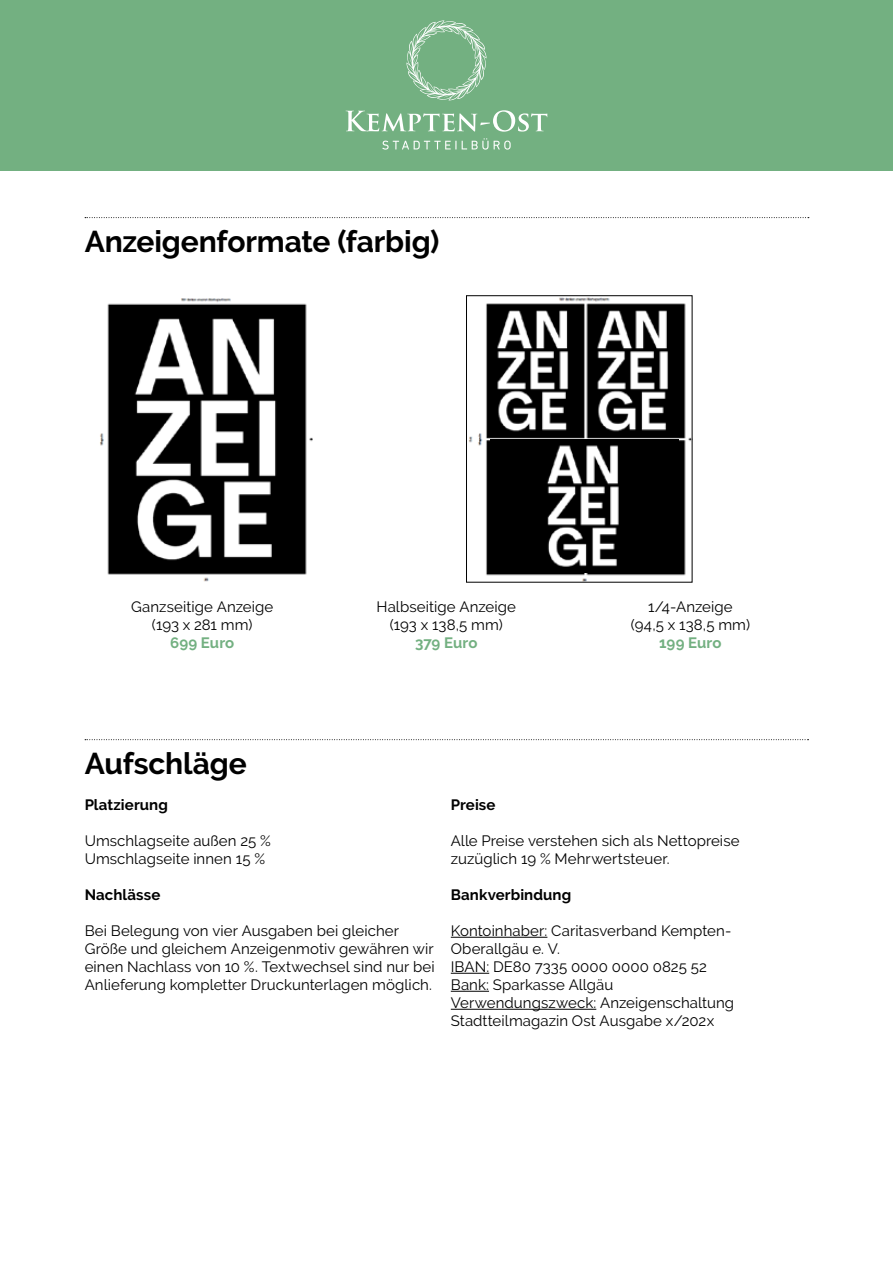
<style>
.page{position:relative;width:893px;height:1263px;background:#fff}
.page>*{position:absolute;margin:0;border:0;box-sizing:border-box;transform-origin:0 0}
.Subheadline{font:700 30px "Raleway";letter-spacing:-.005em;color:#000}
.Fließtext{font:15px/18px "Raleway";letter-spacing:.005em;color:#000}
.t1{font:700 15px "Raleway";letter-spacing:.005em;color:#000}
.Fließtext-2{font:700 15px "Raleway";letter-spacing:.005em;color:#73b081}
</style>
<div class="page">
<div style="left:0;top:0;width:893px;height:170px;background:#73b081"></div>
<svg style="left:346px;top:110px;width:201px;height:22px"></svg>
<svg style="left:382px;top:138px;width:129px;height:12px"></svg>
<svg style="left:406px;top:20px;width:81px;height:81px"></svg>
<svg style="left:85px;top:217px;width:724px;height:1px"></svg>
<img style="left:468px;top:298px;width:222px;height:282px">
<div style="left:491px;top:440px;width:188px;height:133px;background:#000"></div>
<img style="left:547px;top:445px;width:72px;height:122px">
<img style="left:100px;top:298px;width:213px;height:284px">
<svg style="left:85px;top:739px;width:723px;height:1px"></svg>
<hr style="left:451px;top:937px;width:96px;height:1px;background:#000">
<hr style="left:451px;top:973px;width:38px;height:1px;background:#000">
<hr style="left:451px;top:991px;width:38px;height:1px;background:#000">
<hr style="left:451px;top:1009px;width:145px;height:1px;background:#000">
<p class="Subheadline" style="left:85px;top:224px;width:356px">Anzeigenformate (farbig)</p>
<p class="Fließtext" style="left:131px;top:598px;width:144px">Ganzseitige Anzeige</p>
<p class="Fließtext" style="left:152px;top:616px;width:102px">(193 x 281 mm)</p>
<p class="Fließtext-2" style="left:170px;top:634px;width:66px">699 Euro</p>
<p class="Fließtext" style="left:377px;top:598px;width:141px">Halbseitige Anzeige</p>
<p class="Fließtext" style="left:390px;top:616px;width:114px">(193 x 138,5 mm)</p>
<p class="Fließtext-2" style="left:415px;top:634px;width:64px">379 Euro</p>
<p class="Fließtext" style="left:648px;top:598px;width:86px">1/4-Anzeige</p>
<p class="Fließtext" style="left:631px;top:616px;width:121px">(94,5 x 138,5 mm)</p>
<p class="Fließtext-2" style="left:659px;top:634px;width:64px">199 Euro</p>
<p class="Subheadline" style="left:85px;top:746px;width:164px">Aufschläge</p>
<h1 class="t1" style="left:85px;top:796px;width:85px">Platzierung</h1>
<p class="Fließtext" style="left:85px;top:832px;width:188px">Umschlagseite außen 25 %</p>
<p class="Fließtext" style="left:85px;top:850px;width:182px">Umschlagseite innen 15 %</p>
<h1 class="t1" style="left:85px;top:886px;width:77px">Nachlässe</h1>
<p class="Fließtext" style="left:85px;top:922px;width:352px">Bei Belegung von vier Ausgaben bei gleicher Größe und gleichem Anzeigenmotiv gewähren wir einen Nachlass von 10 %. Textwechsel sind nur bei Anlieferung kompletter Druckunterlagen möglich.</p>
<h1 class="t1" style="left:451px;top:796px;width:46px">Preise</h1>
<p class="Fließtext" style="left:451px;top:832px;width:290px">Alle Preise verstehen sich als Nettopreise zuzüglich 19 % Mehrwertsteuer.</p>
<h1 class="t1" style="left:451px;top:886px;width:122px">Bankverbindung</h1>
<p class="Fließtext" style="left:451px;top:922px;width:282px">Kontoinhaber: Caritasverband Kempten-<br>Oberallgäu e. V.</p>
<p class="Fließtext" style="left:451px;top:958px;width:258px">IBAN: DE80 7335 0000 0000 0825 52</p>
<p class="Fließtext" style="left:451px;top:976px;width:164px">Bank: Sparkasse Allgäu</p>
<p class="Fließtext" style="left:451px;top:994px;width:285px">Verwendungszweck: Anzeigenschaltung<br>Stadtteilmagazin Ost Ausgabe x/202x</p>
</div>
